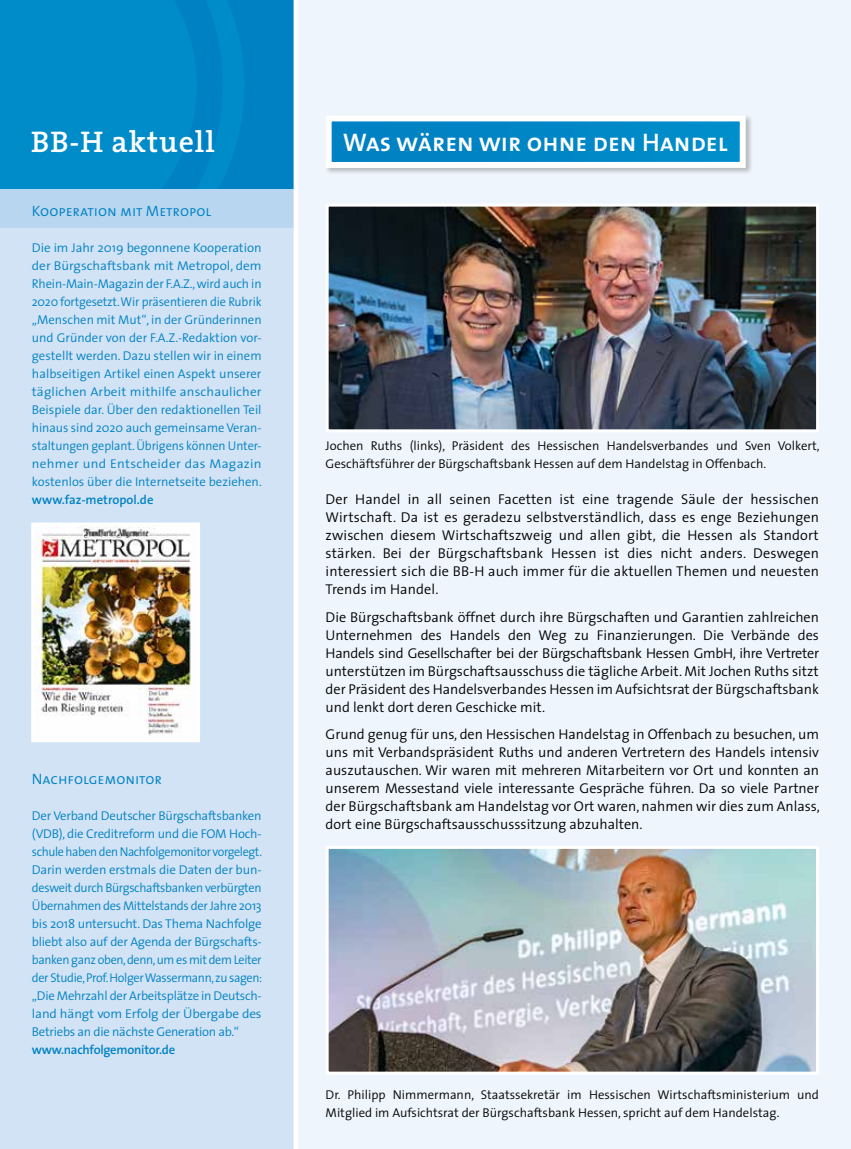
<style>
.page{position:relative;width:851px;height:1149px;background:#fff}
.page>*{position:absolute;margin:0;border:0;box-sizing:border-box;transform-origin:0 0}
.t1{font:600 30px "The Serif";letter-spacing:.03em;color:#fff}
.t2{font:25.5px "The Mix Semi Bold Caps";color:#fff}
.t3{font:15px "The Sans Semi Light Caps";color:#0081c3}
.t4{font:300 14.25px/18px "The Sans";color:#000;text-align:justify}
.t5{font:300 12.75px/18px "The Sans";letter-spacing:-.01em;color:#0081c3;text-align:justify}
.t6{font:300 12.75px/18px "The Sans";color:#000}
.t7{font:600 12.75px "The Sans";letter-spacing:-.02em;color:#0081c3}
.t8{font:600 12.75px "The Sans";color:#0081c3}
</style>
<div class="page">
<div style="left:0;top:0;width:850px;height:1148px;background:#eff5fc"></div>
<div style="left:0;top:178px;width:293px;height:970px;background:#d1e3f5"></div>
<div style="left:0;top:0;width:293px;height:189px;background:#008bc9"></div>
<div style="left:0;top:189px;width:293px;height:38px;background:#b8d6ef"></div>
<div style="left:293px;top:0;width:5px;height:1148px;background:#fff"></div>
<div style="left:324px;top:114px;width:428px;height:61px;background:#000;opacity:.25"></div>
<div style="left:328px;top:118px;width:414px;height:47px;background:#0085c5"></div>
<div style="left:325px;top:115px;width:420px;height:53px;border:6px solid #fff"></div>
<img style="left:326px;top:204px;width:493px;height:228px">
<img style="left:326px;top:846px;width:493px;height:228px">
<img style="left:31px;top:522px;width:169px;height:221px">
<h1 class="t1" style="left:31px;top:116px;width:185px">BB-H aktuell</h1>
<p class="t3" style="left:32px;top:199px;width:181px">Kooperation mit Metropol</p>
<p class="t5" style="left:32px;top:238px;width:231px">Die im Jahr 2019 begonnene Kooperation der Bürgschaftsbank mit Metropol, dem Rhein-Main-Magazin der F.A.Z., wird auch in 2020 fortgesetzt. Wir präsentieren die Rubrik „Menschen mit Mut“, in der Gründerinnen und Gründer von der F.A.Z.-Redaktion vor&shy;gestellt werden. Dazu stellen wir in einem halbseitigen Artikel einen Aspekt unserer täglichen Arbeit mithilfe anschaulicher Beispiele dar. Über den redaktionellen Teil hinaus sind 2020 auch gemeinsame Veran&shy;staltungen geplant. Übrigens können Unter&shy;nehmer und Entscheider das Magazin kostenlos über die Internetseite beziehen.</p>
<p class="t8" style="left:32px;top:489px;width:123px">www.faz-metropol.de</p>
<p class="t3" style="left:32px;top:766px;width:132px">Nachfolgemonitor</p>
<p class="t5" style="left:32px;top:805px;width:232px">Der Verband Deutscher Bürgschaftsbanken (VDB), die Creditreform und die FOM Hoch&shy;schule haben den Nachfolgemonitor vorgelegt.<br>Darin werden erstmals die Daten der bun&shy;desweit durch Bürgschaftsbanken verbürgten Übernahmen des Mittelstands der Jahre 2013 bis 2018 untersucht. Das Thema Nachfolge bliebt also auf der Agenda der Bürgschafts&shy;banken ganz oben, denn, um es mit dem Leiter der Studie, Prof. Holger Wassermann, zu sagen: „Die Mehrzahl der Arbeitsplätze in Deutsch&shy;land hängt vom Erfolg der Übergabe des Betriebs an die nächste Generation ab.“</p>
<p class="t7" style="left:32px;top:1038px;width:145px">www.nachfolgemonitor.de</p>
<h2 class="t2" style="left:343px;top:121px;width:386px">Was wären wir ohne den Handel</h2>
<p class="t6" style="left:325px;top:436px;width:495px">Jochen Ruths (links), Präsident des Hessischen Handelsverbandes und Sven Volkert,<br>Geschäftsführer der Bürgschaftsbank Hessen auf dem Handelstag in Offenbach.</p>
<p class="t4" style="left:325px;top:490px;width:495px">Der Handel in all seinen Facetten ist eine tragende Säule der hessischen Wirtschaft. Da ist es geradezu selbstverständlich, dass es enge Beziehungen zwischen diesem Wirtschaftszweig und allen gibt, die Hessen als Standort stärken. Bei der Bürgschaftsbank Hessen ist dies nicht anders. Deswegen interessiert sich die BB-H auch immer für die aktuellen Themen und neuesten Trends im Handel.</p>
<p class="t4" style="left:325px;top:607px;width:495px">Die Bürgschaftsbank öffnet durch ihre Bürgschaften und Garantien zahlreichen Unternehmen des Handels den Weg zu Finanzierungen. Die Verbände des Handels sind Gesellschafter bei der Bürgschaftsbank Hessen GmbH, ihre Vertreter unterstützen im Bürgschaftsausschuss die tägliche Arbeit. Mit Jochen Ruths sitzt der Präsident des Handelsverbandes Hessen im Aufsichtsrat der Bürgschaftsbank und lenkt dort deren Geschicke mit.</p>
<p class="t4" style="left:325px;top:724px;width:495px">Grund genug für uns, den Hessischen Handelstag in Offenbach zu besuchen, um uns mit Verbandspräsident Ruths und anderen Vertretern des Handels intensiv auszutauschen. Wir waren mit mehreren Mitarbeitern vor Ort und konnten an unserem Messestand viele interessante Gespräche führen. Da so viele Partner der Bürgschaftsbank am Handelstag vor Ort waren, nahmen wir dies zum Anlass, dort eine Bürgschaftsausschusssitzung abzuhalten.</p>
<p class="t6" style="left:325px;top:1084px;width:495px">Dr. Philipp Nimmermann, Staatssekretär im Hessischen Wirtschaftsministerium und<br>Mitglied im Aufsichtsrat der Bürgschaftsbank Hessen, spricht auf dem Handelstag.</p>
</div>
